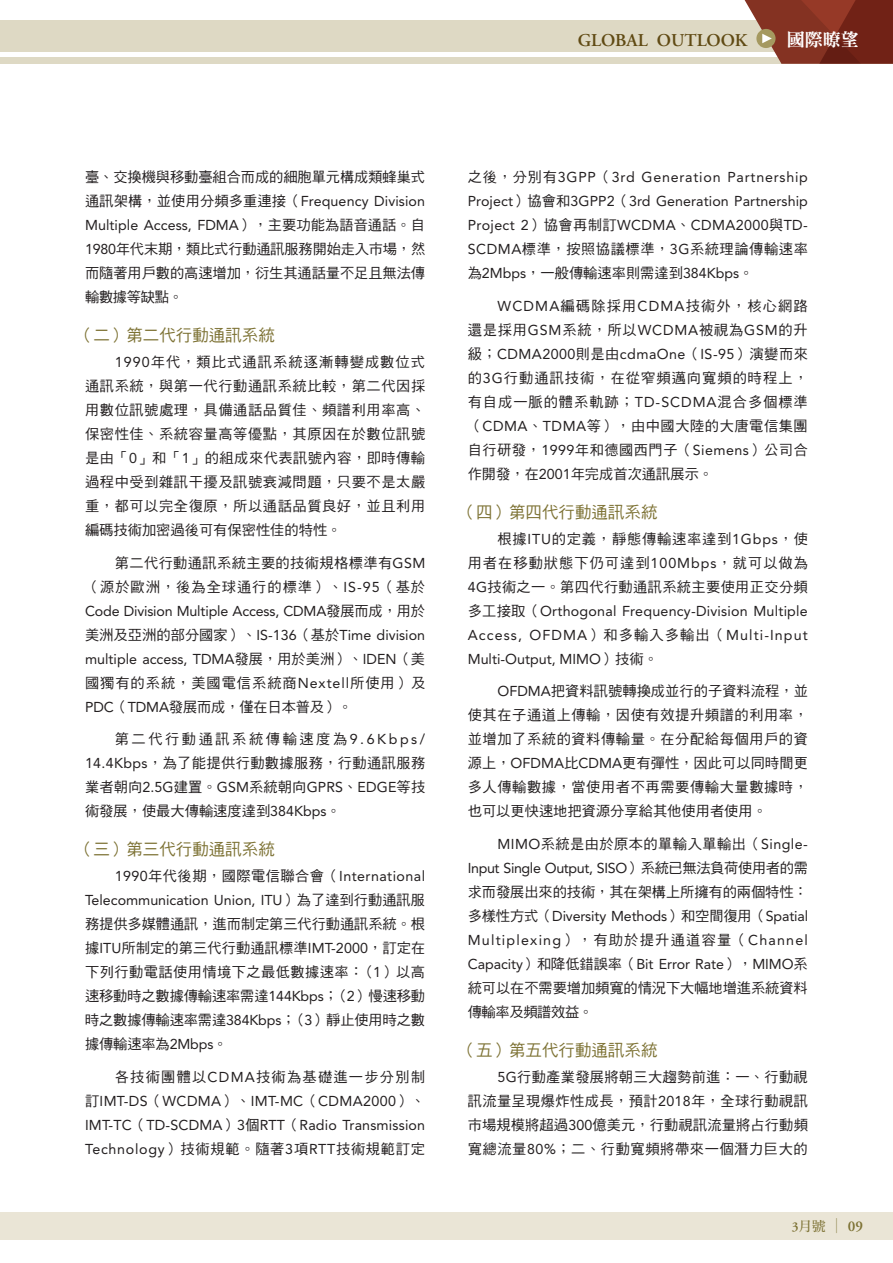
<style>
.page{position:relative;width:893px;height:1263px;background:#fff}
.page>*{position:absolute;margin:0;border:0;box-sizing:border-box;transform-origin:0 0}
.t1{font:600 18px "Adobe Garamond Pro";color:#604a13}
.t2{font:18px "DF Ming Std W9";color:#fff}
.t3{font:16.5px "DF Hei Std W5";color:#7d7234}
.t4{font:14.25px/24px "DF Hei Std W5";letter-spacing:.025em;color:#231f20;text-align:justify}
.t5{font:14.25px/24px "Avenir LT Std";letter-spacing:.01em;color:#231f20;text-align:justify}
.t6{font:14.25px/24px "DF Hei Std W5";letter-spacing:-.005em;color:#231f20}
.t7{font:14.25px/24px "DF Hei Std W5";letter-spacing:.065em;color:#231f20}
.t8{font:14.25px/24px "DF Hei Std W5";letter-spacing:.08em;color:#231f20;text-align:right}
.t9{font:14.25px "Avenir LT Std";letter-spacing:-.025em;color:#231f20}
.t10{font:14.25px "Avenir LT Std";letter-spacing:.03em;color:#231f20}
.t11{font:14.25px "DF Hei Std W5";letter-spacing:.05em;color:#231f20}
.t12{font:14.25px "DF Hei Std W5";color:#231f20}
.t13{font:14.25px "DF Hei Std W5";letter-spacing:.085em;color:#231f20}
.t14{font:13.5px "DF Ming Std W7";color:#7d7234}
.s1{font-family:"DF Hei Std W5"}
.s2{font-family:"Avenir LT Std"}
.s3{font-family:"Adobe Garamond Pro";font-weight:600}
.s4{font-size:15px}
.s5{font-family:"Adobe Garamond Pro";font-weight:600;font-size:15px}
</style>
<div class="page">
<div style="left:0;top:21px;width:893px;height:43px;background:#ded9c4"></div>
<div style="left:0;top:52px;width:893px;height:5px;background:#fff"></div>
<div style="left:0;top:1212px;width:893px;height:27px;background:#eae5d6"></div>
<svg style="left:735px;top:0;width:158px;height:64px"></svg>
<p class="t1" style="left:578px;top:29px;width:171px">GLOBAL OUTLOOK</p>
<p class="t2" style="left:787px;top:29px;width:73px">國際暸望</p>
<p class="t6" style="left:85px;top:165px;width:342px">臺、交換機與移動臺組合而成的細胞單元構成類蜂巢式</p>
<p class="t5" style="left:85px;top:190px;width:342px"><span class="s1">通訊架構，並使用分頻多重連接（</span>Frequency Division<br>Multiple Access, FDMA<span class="s1">），主要功能為語音通話。自</span></p>
<p class="t4" style="left:85px;top:237px;width:342px"><span class="s2">1980</span>年代末期，類比式行動通訊服務開始走入市場，然而隨著用戶數的高速增加，衍生其通話量不足且無法傳輸數據等缺點。</p>
<p class="t3" style="left:77px;top:326px;width:200px">（二）第二代行動通訊系統</p>
<p class="t4" style="left:85px;top:350px;width:342px;text-indent:30px"><span class="s2">1990</span>年代，類比式通訊系統逐漸轉變成數位式通訊系統，與第一代行動通訊系統比較，第二代因採用數位訊號處理，具備通話品質佳、頻譜利用率高、保密性佳、系統容量高等優點，其原因在於數位訊號是由「<span class="s2">0</span>」和「<span class="s2">1</span>」的組成來代表訊號內容，即時傳輸過程中受到雜訊干擾及訊號衰減問題，只要不是太嚴重，都可以完全復原，所以通話品質良好，並且利用編碼技術加密過後可有保密性佳的特性。</p>
<p class="t4" style="left:85px;top:550px;width:342px;text-align:right">第二代行動通訊系統主要的技術規格標準有<span class="s2">GSM<br></span>（源於歐洲，後為全球通行的標準）、<span class="s2">IS-95</span>（基於</p>
<p class="t5" style="left:85px;top:599px;width:342px">Code Division Multiple Access, CDMA<span class="s1">發展而成，用於美洲及亞洲的部分國家）、</span>IS-136<span class="s1">（基於</span>Time division multiple access, TDMA<span class="s1">發展，用於美洲）、</span>IDEN<span class="s1">（美</span></p>
<p class="t7" style="left:85px;top:670px;width:342px">國獨有的系統，美國電信系統商<span class="s2">Nextell</span>所使用）及<br><span class="s2">PDC</span>（<span class="s2">TDMA</span>發展而成，僅在日本普及）。</p>
<p class="t4" style="left:85px;top:727px;width:342px;text-align:right">第二代行動通訊系統傳輸速度為<span class="s2">9.6Kbps/<br>14.4Kbps</span>，為了能提供行動數據服務，行動通訊服務</p>
<p class="t5" style="left:85px;top:775px;width:342px"><span class="s1">業者朝向</span>2.5G<span class="s1">建置。</span>GSM<span class="s1">系統朝向</span>GPRS<span class="s1">、</span>EDGE<span class="s1">等技</span></p>
<p class="t12" style="left:85px;top:803px;width:257px">術發展，使最大傳輸速度達到<span class="s2">384Kbps</span>。</p>
<p class="t3" style="left:77px;top:840px;width:200px">（三）第三代行動通訊系統</p>
<p class="t5" style="left:85px;top:865px;width:342px;text-align:right">1990<span class="s1">年代後期，國際電信聯合會（</span>International<br>Telecommunication Union, ITU<span class="s1">）為了達到行動通訊服</span></p>
<p class="t4" style="left:85px;top:912px;width:342px">務提供多媒體通訊，進而制定第三代行動通訊系統。根據<span class="s2">ITU</span>所制定的第三代行動通訊標準<span class="s2">IMT-2000</span>，訂定在下列行動電話使用情境下之最低數據速率：（<span class="s2">1</span>）以高速移動時之數據傳輸速率需達<span class="s2">144Kbps</span>；（<span class="s2">2</span>）慢速移動時之數據傳輸速率需達<span class="s2">384Kbps</span>；（<span class="s2">3</span>）靜止使用時之數據傳輸速率為<span class="s2">2Mbps</span>。</p>
<p class="t13" style="left:115px;top:1069px;width:312px">各技術團體以<span class="s2">CDMA</span>技術為基礎進一步分別制</p>
<p class="t5" style="left:85px;top:1089px;width:342px"><span class="s1">訂</span>IMT-DS<span class="s1">（</span>WCDMA<span class="s1">）、</span>IMT-MC<span class="s1">（</span>CDMA2000<span class="s1">）、<br></span>IMT-TC<span class="s1">（</span>TD-SCDMA<span class="s1">）</span>3<span class="s1">個</span>RTT<span class="s1">（</span>Radio Transmission</p>
<p class="t11" style="left:85px;top:1141px;width:342px"><span class="s2">Technology</span>）技術規範。隨著<span class="s2">3</span>項<span class="s2">RTT</span>技術規範訂定</p>
<p class="t5" style="left:468px;top:165px;width:342px"><span class="s1">之後，分別有</span>3GPP<span class="s1">（</span>3rd Generation Partnership Project<span class="s1">）協會和</span>3GPP2<span class="s1">（</span>3rd Generation Partnership Project 2<span class="s1">）協會再制訂</span>WCDMA<span class="s1">、</span>CDMA2000<span class="s1">與</span>TD-</p>
<p class="t4" style="left:468px;top:237px;width:342px"><span class="s2">SCDMA</span>標準，按照協議標準，<span class="s2">3G</span>系統理論傳輸速率為<span class="s2">2Mbps</span>，一般傳輸速率則需達到<span class="s2">384Kbps</span>。</p>
<p class="t8" style="left:468px;top:293px;width:342px"><span class="s2">WCDMA</span>編碼除採用<span class="s2">CDMA</span>技術外，核心網路<br>還是採用<span class="s2">GSM</span>系統，所以<span class="s2">WCDMA</span>被視為<span class="s2">GSM</span>的升</p>
<p class="t10" style="left:468px;top:346px;width:342px"><span class="s1">級；</span>CDMA2000<span class="s1">則是由</span>cdmaOne<span class="s1">（</span>IS-95<span class="s1">）演變而來</span></p>
<p class="t4" style="left:468px;top:365px;width:342px">的<span class="s2">3G</span>行動通訊技術，在從窄頻邁向寬頻的時程上，有自成一脈的體系軌跡；<span class="s2">TD-SCDMA</span>混合多個標準（<span class="s2">CDMA</span>、<span class="s2">TDMA</span>等），由中國大陸的大唐電信集團自行研發，<span class="s2">1999</span>年和德國西門子（<span class="s2">Siemens</span>）公司合作開發，在<span class="s2">2001</span>年完成首次通訊展示。</p>
<p class="t3" style="left:459px;top:503px;width:200px">（四）第四代行動通訊系統</p>
<p class="t4" style="left:468px;top:527px;width:342px;text-indent:30px">根據<span class="s2">ITU</span>的定義，靜態傳輸速率達到<span class="s2">1Gbps</span>，使用者在移動狀態下仍可達到<span class="s2">100Mbps</span>，就可以做為<span class="s2">4G</span>技術之一。第四代行動通訊系統主要使用正交分頻</p>
<p class="t5" style="left:468px;top:599px;width:342px"><span class="s1">多工接取（</span>Orthogonal Frequency-Division Multiple Access, OFDMA<span class="s1">）和多輸入多輸出（</span>Multi-Input Multi-Output, MIMO<span class="s1">）技術。</span></p>
<p class="t4" style="left:468px;top:679px;width:342px;text-indent:30px"><span class="s2">OFDMA</span>把資料訊號轉換成並行的子資料流程，並使其在子通道上傳輸，因使有效提升頻譜的利用率，並增加了系統的資料傳輸量。在分配給每個用戶的資源上，<span class="s2">OFDMA</span>比<span class="s2">CDMA</span>更有彈性，因此可以同時間更多人傳輸數據，當使用者不再需要傳輸大量數據時，也可以更快速地把資源分享給其他使用者使用。</p>
<p class="t4" style="left:497px;top:831px;width:312px"><span class="s2">MIMO</span>系統是由於原本的單輸入單輸出（<span class="s2">Single-</span></p>
<p class="t9" style="left:468px;top:860px;width:342px">Input Single Output, SISO<span class="s1">）系統已無法負荷使用者的需</span></p>
<p class="t6" style="left:468px;top:879px;width:342px">求而發展出來的技術，其在架構上所擁有的兩個特性：</p>
<p class="t5" style="left:468px;top:904px;width:342px"><span class="s1">多樣性方式（</span>Diversity Methods<span class="s1">）和空間復用（</span>Spatial Multiplexing<span class="s1">），有助於提升通道容量（</span>Channel Capacity<span class="s1">）和降低錯誤率（</span>Bit Error Rate<span class="s1">），</span>MIMO<span class="s1">系</span></p>
<p class="t6" style="left:468px;top:975px;width:342px">統可以在不需要增加頻寬的情況下大幅地增進系統資料傳輸率及頻譜效益。</p>
<p class="t3" style="left:459px;top:1041px;width:200px">（五）第五代行動通訊系統</p>
<p class="t4" style="left:468px;top:1065px;width:342px;text-indent:30px"><span class="s2">5G</span>行動產業發展將朝三大趨勢前進：一、行動視訊流量呈現爆炸性成長，預計<span class="s2">2018</span>年，全球行動視訊市場規模將超過<span class="s2">300</span>億美元，行動視訊流量將占行動頻寬總流量<span class="s2">80%</span>；二、行動寬頻將帶來一個潛力巨大的</p>
<p class="t14" style="left:792px;top:1219px;width:73px"><span class="s3">3</span>月號 <span class="s4">│</span> <span class="s5">09</span></p>
</div>
